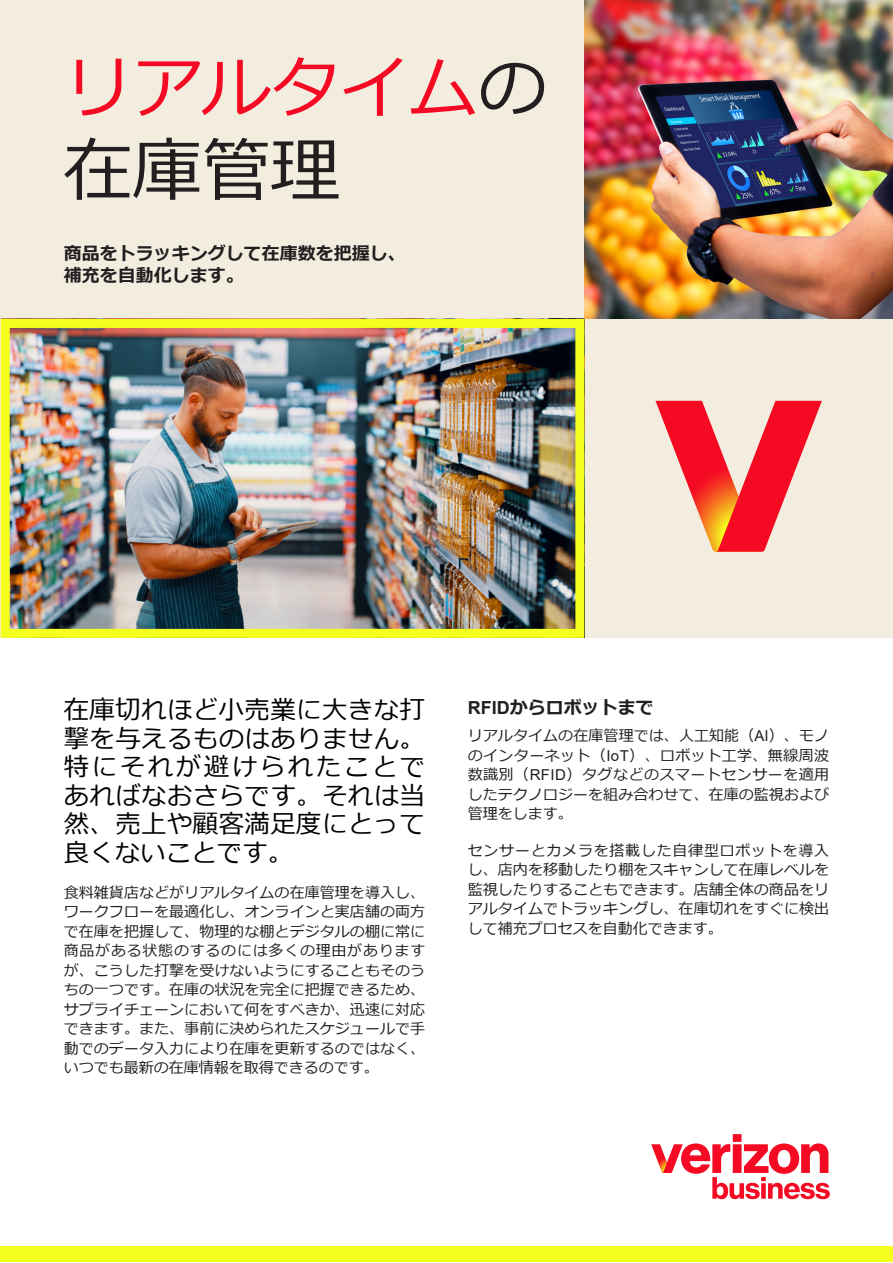
<style>
.page{position:relative;width:893px;height:1263px;background:#fff}
.page>*{position:absolute;margin:0;border:0;box-sizing:border-box;transform-origin:0 0}
.H1__56pt_Light{font:69px/82.8px "Meiryo";color:#f50a23}
.Page_Intro{font:25.5px/28.5px "Meiryo";letter-spacing:.015em;color:#000;text-align:justify}
.Medium_Bold_Subhead{font:700 18px/21.6px "Meiryo";color:#231f20}
.Body_copy{font:15px/19.5px "Meiryo";letter-spacing:.005em;color:#231f20;text-align:justify}
.s1{color:#231f20}
.s2{font-family:"Arial"}
</style>
<div class="page">
<div style="left:0;top:0;width:893px;height:638px;background:#f3ede0"></div>
<svg style="left:651px;top:1134px;width:179px;height:65px"></svg>
<img style="left:11px;top:329px;width:563px;height:299px">
<div style="left:1px;top:319px;width:583px;height:319px;border:9px solid #f5ff1e"></div>
<img style="left:584px;top:0;width:309px;height:319px">
<svg style="left:655px;top:401px;width:167px;height:151px"></svg>
<div style="left:0;top:1246px;width:893px;height:16px;background:#f5ff1e"></div>
<p class="H1__56pt_Light" style="left:64px;top:50px;width:485px">リアルタイム<span class="s1">の在庫管理</span></p>
<p class="Medium_Bold_Subhead" style="left:64px;top:244px;width:344px">商品をトラッキングして在庫数を把握し、補充を自動化します。</p>
<p class="Page_Intro" style="left:64px;top:697px;width:363px">在庫切れほど小売業に大きな打撃を与えるものはありません。特にそれが避けられたことであればなおさらです。それは当然、売上や顧客満足度にとって良くないことです。</p>
<p class="Body_copy" style="left:64px;top:883px;width:363px">食料雑貨店などがリアルタイムの在庫管理を導入し、ワークフローを最適化し、オンラインと実店舗の両方で在庫を把握して、物理的な棚とデジタルの棚に常に商品がある状態のするのには多くの理由がありますが、こうした打撃を受けないようにすることもそのうちの一つです。在庫の状況を完全に把握できるため、サプライチェーンにおいて何をすべきか、迅速に対応できます。また、事前に決められたスケジュールで手動でのデータ入力により在庫を更新するのではなく、いつでも最新の在庫情報を取得できるのです。</p>
<h2 class="Medium_Bold_Subhead" style="left:468px;top:697px;width:187px"><span class="s2">RFID</span>からロボットまで</h2>
<p class="Body_copy" style="left:468px;top:727px;width:363px">リアルタイムの在庫管理では、人工知能（<span class="s2">AI</span>）、モノのインターネット（<span class="s2">IoT</span>）、ロボット工学、無線周波数識別（<span class="s2">RFID</span>）タグなどのスマートセンサーを適用したテクノロジーを組み合わせて、在庫の監視および管理をします。</p>
<p class="Body_copy" style="left:468px;top:841px;width:363px">センサーとカメラを搭載した自律型ロボットを導入し、店内を移動したり棚をスキャンして在庫レベルを監視したりすることもできます。店舗全体の商品をリアルタイムでトラッキングし、在庫切れをすぐに検出して補充プロセスを自動化できます。</p>
</div>
